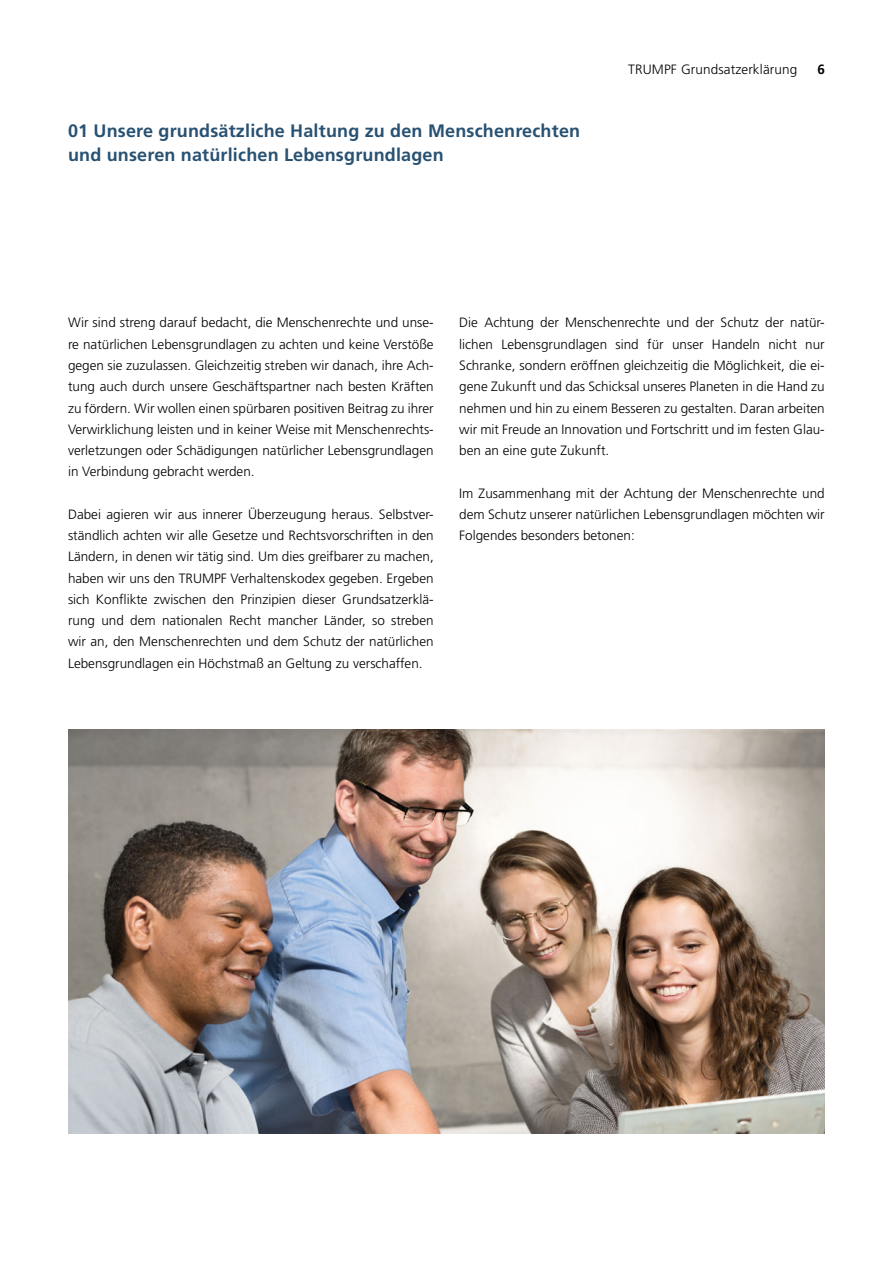
<style>
.page{position:relative;width:893px;height:1263px;background:#fff}
.page>*{position:absolute;margin:0;border:0;box-sizing:border-box;transform-origin:0 0}
.t1{font:700 18px/24px "Frutiger LT Pro";letter-spacing:.01em;color:#285172}
.t2{font:300 13.5px/21.3px "Frutiger LT Pro";color:#000;text-align:justify}
.t3{font:700 13.5px "Frutiger LT Pro";color:#000}
</style>
<div class="page">
<img style="left:68px;top:729px;width:757px;height:404px">
<h1 class="t1" style="left:68px;top:119px;width:514px">01 Unsere grundsätzliche Haltung zu den Menschenrechten und unseren natürlichen Lebensgrundlagen</h1>
<p class="t2" style="left:628px;top:59px;width:171px">TRUMPF Grundsatzerklärung</p>
<p class="t3" style="left:817px;top:61px;width:9px">6</p>
<p class="t2" style="left:68px;top:312px;width:367px">Wir sind streng darauf bedacht, die Menschenrechte und unse&shy;re natürlichen Lebensgrundlagen zu achten und keine Verstöße gegen sie zuzulassen. Gleichzeitig streben wir danach, ihre Ach&shy;tung auch durch unsere Geschäftspartner nach besten Kräften zu fördern. Wir wollen einen spürbaren positiven Beitrag zu ihrer Verwirklichung leisten und in keiner Weise mit Menschenrechts&shy;verletzungen oder Schädigungen natürlicher Lebensgrundlagen in Verbindung gebracht werden.</p>
<p class="t2" style="left:68px;top:504px;width:367px">Dabei agieren wir aus innerer Überzeugung heraus. Selbstver&shy;ständlich achten wir alle Gesetze und Rechtsvorschriften in den Ländern, in denen wir tätig sind. Um dies greifbarer zu machen, haben wir uns den TRUMPF Verhaltenskodex gegeben. Ergeben sich Konflikte zwischen den Prinzipien dieser Grundsatzerklä&shy;rung und dem nationalen Recht mancher Länder, so streben wir an, den Menschenrechten und dem Schutz der natürlichen Lebensgrundlagen ein Höchstmaß an Geltung zu verschaffen.</p>
<p class="t2" style="left:459px;top:312px;width:367px">Die Achtung der Menschenrechte und der Schutz der natür&shy;lichen Lebensgrundlagen sind für unser Handeln nicht nur Schranke, sondern eröffnen gleichzeitig die Möglichkeit, die ei&shy;gene Zukunft und das Schicksal unseres Planeten in die Hand zu nehmen und hin zu einem Besseren zu gestalten. Daran arbeiten wir mit Freude an Innovation und Fortschritt und im festen Glau&shy;ben an eine gute Zukunft.</p>
<p class="t2" style="left:459px;top:482px;width:367px">Im Zusammenhang mit der Achtung der Menschenrechte und dem Schutz unserer natürlichen Lebensgrundlagen möchten wir Folgendes besonders betonen:</p>
</div>
